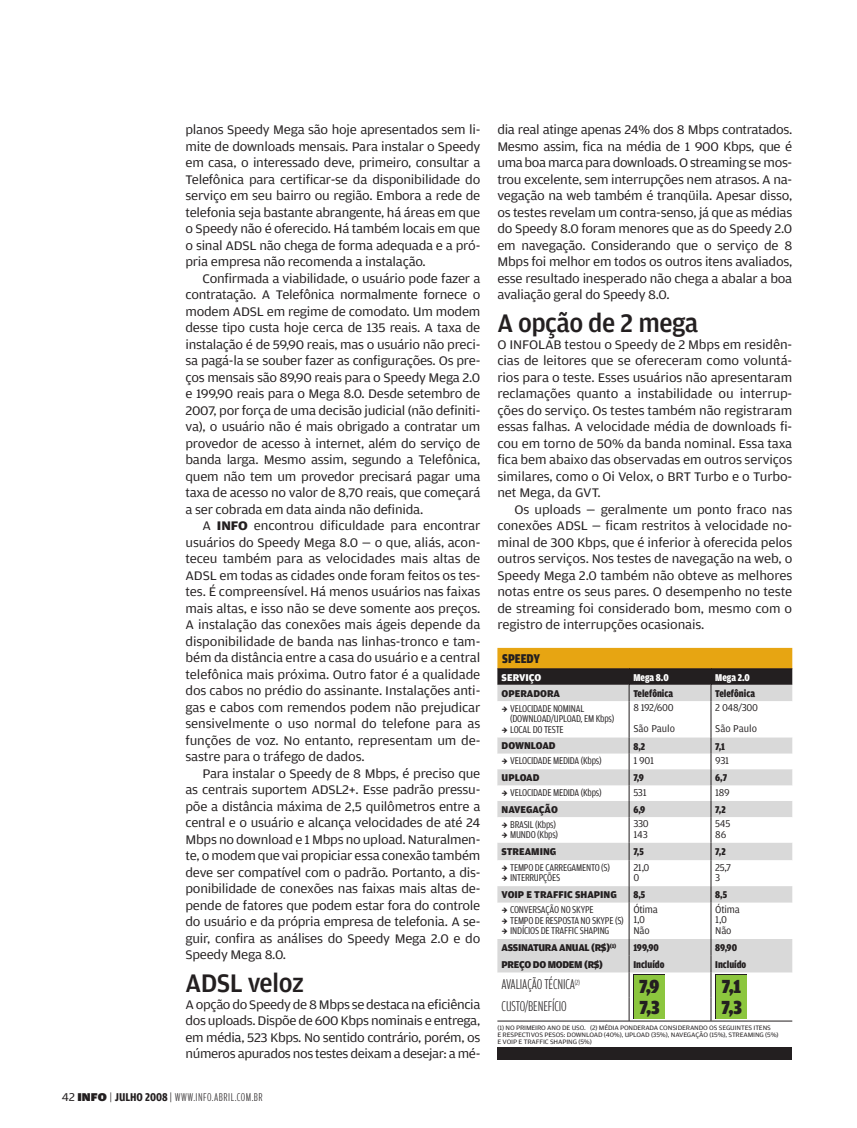
<style>
.page{position:relative;width:857px;height:1128px;background:#fff}
.page>*{position:absolute;margin:0;border:0;box-sizing:border-box;transform-origin:0 0}
.t1{font:500 27px "Amplitude";letter-spacing:-.02em;color:#231f20}
.t2{font:900 20.1px/21.5px "Amplitude Cond";color:#231f20}
.t3{font:300 15px/21.6px "Amplitude Comp";letter-spacing:-.01em;color:#231f20}
.t4{font:900 13.5px "Amplitude Cond";color:#231f20}
.t5{font:13.2px/16.5px "Amplitude Wide";letter-spacing:-.02em;color:#231f20;text-align:justify}
.t6{font:300 12px "Amplitude Comp";letter-spacing:.04em;color:#231f20}
.t7{font:10.5px/10.5px "Amplitude Cond";letter-spacing:-.02em;color:#231f20}
.t8{font:10.5px/10.5px "Amplitude";letter-spacing:-.02em;color:#231f20}
.t9{font:900 10.5px "Amplitude Cond";color:#231f20}
.t10{font:900 10.5px "Amplitude";color:#231f20}
.t11{font:900 10.5px "Amplitude";letter-spacing:-.03em;color:#231f20}
.t12{font:900 10.5px "Amplitude Cond";color:#fff}
.t13{font:900 10.5px "Amplitude";color:#fff}
.t14{font:6.75px/6.8px "Amplitude Wide";letter-spacing:-.02em;color:#231f20}
.s1{font-weight:700}
.s2{font-family:"Amplitude Wide";font-weight:400}
.s3{font-family:"Amplitude Wide";font-weight:900}
.s4{font-family:"Amplitude"}
.s5{font-family:"Amplitude Cond";font-weight:700}
.s6{font-family:"Clicker Expert"}
</style>
<div class="page">
<svg style="left:497px;top:701px;width:295px;height:320px"></svg>
<hr style="left:628px;top:701px;width:1px;height:36px;background:#231f20">
<hr style="left:710px;top:701px;width:1px;height:36px;background:#231f20">
<svg style="left:628px;top:737px;width:1px;height:166px"></svg>
<svg style="left:710px;top:737px;width:1px;height:166px"></svg>
<hr style="left:628px;top:903px;width:1px;height:36px;background:#231f20">
<hr style="left:710px;top:903px;width:1px;height:36px;background:#231f20">
<svg style="left:628px;top:939px;width:1px;height:82px"></svg>
<svg style="left:710px;top:939px;width:1px;height:82px"></svg>
<svg style="left:497px;top:648px;width:295px;height:53px;background:#a58b53"></svg>
<div style="left:497px;top:1047px;width:295px;height:12px;background:#231f20"></div>
<hr style="left:497px;top:1021px;width:295px;height:1px;background:#231f20">
<div style="left:633px;top:975px;width:32px;height:44px;background:#8cc63e"></div>
<div style="left:715px;top:975px;width:32px;height:44px;background:#8cc63e"></div>
<p class="t5" style="left:185px;top:122px;width:296px">planos Speedy Mega são hoje apresentados sem li&shy;mite de downloads mensais. Para instalar o Speedy em casa, o interessado deve, primeiro, consultar a Telefônica para certificar-se da disponibilidade do serviço em seu bairro ou região. Embora a rede de telefonia seja bastante abrangente, há áreas em que o Speedy não é oferecido. Há também locais em que o sinal ADSL não chega de forma adequada e a pró&shy;pria empresa não recomenda a instalação.</p>
<p class="t5" style="left:185px;top:271px;width:296px;text-indent:17px">Confirmada a viabilidade, o usuário pode fazer a contratação. A Telefônica normalmente fornece o modem ADSL em regime de comodato. Um modem desse tipo custa hoje cerca de 135 reais. A taxa de instalação é de 59,90 reais, mas o usuário não preci&shy;sa pagá-la se souber fazer as configurações. Os pre&shy;ços mensais são 89,90 reais para o Speedy Mega 2.0 e 199,90 reais para o Mega 8.0. Desde setembro de 2007, por força de uma decisão judicial (não definiti&shy;va), o usuário não é mais obrigado a contratar um provedor de acesso à internet, além do serviço de banda larga. Mesmo assim, segundo a Telefônica, quem não tem um provedor precisará pagar uma taxa de acesso no valor de 8,70 reais, que começará a ser cobrada em data ainda não definida.</p>
<p class="t5" style="left:185px;top:518px;width:296px;text-indent:17px">A <span class="s1">INFO</span> encontrou dificuldade para encontrar usuários do Speedy Mega 8.0 — o que, aliás, acon&shy;teceu também para as velocidades mais altas de ADSL em todas as cidades onde foram feitos os tes&shy;tes. É compreensível. Há menos usuários nas faixas mais altas, e isso não se deve somente aos preços.<br>A instalação das conexões mais ágeis depende da disponibilidade de banda nas linhas-tronco e tam&shy;bém da distância entre a casa do usuário e a central telefônica mais próxima. Outro fator é a qualidade dos cabos no prédio do assinante. Instalações anti&shy;gas e cabos com remendos podem não prejudicar sensivelmente o uso normal do telefone para as funções de voz. No entanto, representam um de&shy;sastre para o tráfego de dados.</p>
<p class="t5" style="left:185px;top:766px;width:296px;text-indent:17px">Para instalar o Speedy de 8 Mbps, é preciso que as centrais suportem ADSL2+. Esse padrão pressu&shy;põe a distância máxima de 2,5 quilômetros entre a central e o usuário e alcança velocidades de até 24<br>Mbps no download e 1 Mbps no upload. Naturalmen&shy;te, o modem que vai propiciar essa conexão também deve ser compatível com o padrão. Portanto, a dis&shy;ponibilidade de conexões nas faixas mais altas de&shy;pende de fatores que podem estar fora do controle do usuário e da própria empresa de telefonia. A se&shy;guir, confira as análises do Speedy Mega 2.0 e do Speedy Mega 8.0.</p>
<h1 class="t1" style="left:185px;top:973px;width:120px">ADSL veloz</h1>
<p class="t5" style="left:185px;top:997px;width:296px">A opção do Speedy de 8 Mbps se destaca na eficiência dos uploads. Dispõe de 600 Kbps nominais e entrega, em média, 523 Kbps. No sentido contrário, porém, os números apurados nos testes deixam a desejar: a mé-</p>
<p class="t6" style="left:62px;top:1093px;width:202px"><span class="s2">42</span> <span class="s3">INFO</span> <span class="s4">|</span> <span class="s5">JULHO 2008</span> <span class="s4">|</span> WWW.INFO.ABRIL.COM.BR</p>
<p class="t5" style="left:497px;top:122px;width:296px">dia real atinge apenas 24% dos 8 Mbps contratados.<br>Mesmo assim, fica na média de 1 900 Kbps, que é uma boa marca para downloads. O streaming se mos&shy;trou excelente, sem interrupções nem atrasos. A na&shy;vegação na web também é tranqüila. Apesar disso, os testes revelam um contra-senso, já que as médias do Speedy 8.0 foram menores que as do Speedy 2.0 em navegação. Considerando que o serviço de 8<br>Mbps foi melhor em todos os outros itens avaliados, esse resultado inesperado não chega a abalar a boa avaliação geral do Speedy 8.0.</p>
<h1 class="t1" style="left:497px;top:313px;width:202px">A opção de 2 mega</h1>
<p class="t5" style="left:497px;top:337px;width:296px">O INFOLAB testou o Speedy de 2 Mbps em residên&shy;cias de leitores que se ofereceram como voluntá&shy;rios para o teste. Esses usuários não apresentaram reclamações quanto a instabilidade ou interrup&shy;ções do serviço. Os testes também não registraram essas falhas. A velocidade média de downloads fi&shy;cou em torno de 50% da banda nominal. Essa taxa fica bem abaixo das observadas em outros serviços similares, como o Oi Velox, o BRT Turbo e o Turbo&shy;net Mega, da GVT.</p>
<p class="t5" style="left:497px;top:502px;width:296px;text-indent:17px">Os uploads — geralmente um ponto fraco nas conexões ADSL — ficam restritos à velocidade no&shy;minal de 300 Kbps, que é inferior à oferecida pelos outros serviços. Nos testes de navegação na web, o Speedy Mega 2.0 também não obteve as melhores notas entre os seus pares. O desempenho no teste de streaming foi considerado bom, mesmo com o registro de interrupções ocasionais.</p>
<p class="t4" style="left:502px;top:650px;width:39px">SPEEDY</p>
<p class="t13" style="left:501px;top:674px;width:41px">SERVIÇO</p>
<p class="t12" style="left:633px;top:671px;width:37px">Mega 8.0</p>
<p class="t12" style="left:715px;top:671px;width:36px">Mega 2.0</p>
<p class="t10" style="left:501px;top:690px;width:60px">OPERADORA</p>
<p class="t9" style="left:633px;top:687px;width:41px">Telefônica</p>
<p class="t9" style="left:715px;top:687px;width:41px">Telefônica</p>
<p class="t7" style="left:501px;top:704px;width:84px"><span class="s6">B</span> VELOCIDADE NOMINAL</p>
<p class="t7" style="left:510px;top:714px;width:106px">(DOWNLOAD/UPLOAD, EM Kbps)</p>
<p class="t7" style="left:501px;top:724px;width:64px"><span class="s6">B</span> LOCAL DO TESTE</p>
<p class="t8" style="left:633px;top:697px;width:43px;line-height:21px">8 192/600<br>São Paulo</p>
<p class="t8" style="left:715px;top:697px;width:44px;line-height:21px">2 048/300<br>São Paulo</p>
<p class="t10" style="left:501px;top:743px;width:56px">DOWNLOAD</p>
<p class="t9" style="left:633px;top:740px;width:13px">8,2</p>
<p class="t9" style="left:715px;top:740px;width:11px">7,1</p>
<p class="t7" style="left:501px;top:756px;width:101px"><span class="s6">B</span> VELOCIDADE MEDIDA (Kbps)</p>
<p class="t8" style="left:633px;top:755px;width:22px">1 901</p>
<p class="t8" style="left:715px;top:755px;width:15px">931</p>
<p class="t10" style="left:501px;top:774px;width:39px">UPLOAD</p>
<p class="t9" style="left:633px;top:772px;width:12px">7,9</p>
<p class="t9" style="left:715px;top:772px;width:13px">6,7</p>
<p class="t7" style="left:501px;top:788px;width:101px"><span class="s6">B</span> VELOCIDADE MEDIDA (Kbps)</p>
<p class="t8" style="left:633px;top:787px;width:15px">531</p>
<p class="t8" style="left:715px;top:787px;width:16px">189</p>
<p class="t10" style="left:501px;top:806px;width:58px">NAVEGAÇÃO</p>
<p class="t9" style="left:633px;top:803px;width:13px">6,9</p>
<p class="t9" style="left:715px;top:803px;width:12px">7,2</p>
<p class="t7" style="left:501px;top:820px;width:58px"><span class="s6">B</span> BRASIL (Kbps)<br><span class="s6">B</span> MUNDO (Kbps)</p>
<p class="t8" style="left:633px;top:819px;width:17px">330<br>143</p>
<p class="t8" style="left:715px;top:819px;width:17px">545<br>86</p>
<p class="t10" style="left:501px;top:848px;width:56px">STREAMING</p>
<p class="t9" style="left:633px;top:845px;width:12px">7,5</p>
<p class="t9" style="left:715px;top:845px;width:12px">7,2</p>
<p class="t7" style="left:501px;top:863px;width:110px"><span class="s6">B</span> TEMPO DE CARREGAMENTO (S)<br><span class="s6">B</span> INTERRUPÇÕES</p>
<p class="t8" style="left:633px;top:862px;width:18px">21,0<br>0</p>
<p class="t8" style="left:715px;top:862px;width:17px">25,7<br>3</p>
<p class="t10" style="left:501px;top:891px;width:117px">VOIP E TRAFFIC SHAPING</p>
<p class="t9" style="left:633px;top:889px;width:14px">8,5</p>
<p class="t9" style="left:715px;top:889px;width:14px">8,5</p>
<p class="t7" style="left:501px;top:905px;width:124px"><span class="s6">B</span> CONVERSAÇÃO NO SKYPE<br><span class="s6">B</span> TEMPO DE RESPOSTA NO SKYPE (S)<br><span class="s6">B</span> INDÍCIOS DE TRAFFIC SHAPING</p>
<p class="t8" style="left:633px;top:904px;width:26px">Ótima<br>1,0<br>Não</p>
<p class="t8" style="left:715px;top:904px;width:26px">Ótima<br>1,0<br>Não</p>
<p class="t11" style="left:501px;top:944px;width:116px">ASSINATURA ANUAL (R$)<sup>(1)</sup></p>
<p class="t9" style="left:633px;top:941px;width:27px">199,90</p>
<p class="t9" style="left:715px;top:941px;width:23px">89,90</p>
<p class="t11" style="left:501px;top:961px;width:103px">PREÇO DO MODEM (R$)</p>
<p class="t9" style="left:633px;top:958px;width:33px">Incluído</p>
<p class="t9" style="left:715px;top:958px;width:33px">Incluído</p>
<p class="t3" style="left:501px;top:975px;width:80px">AVALIAÇÃO TÉCNICA<sup>(2)<br></sup>CUSTO/BENEFÍCIO</p>
<h2 class="t2" style="left:639px;top:977px;width:22px">7,9<br>7,3</h2>
<h2 class="t2" style="left:721px;top:977px;width:22px">7,1<br>7,3</h2>
<p class="t14" style="left:497px;top:1025px;width:283px">(1) NO PRIMEIRO ANO DE USO. (2) MÉDIA PONDERADA CONSIDERANDO OS SEGUINTES ITENS<br>E RESPECTIVOS PESOS: DOWNLOAD (40%), UPLOAD (35%), NAVEGAÇÃO (15%), STREAMING (5%)<br>E VOIP E TRAFFIC SHAPING (5%)</p>
</div>
